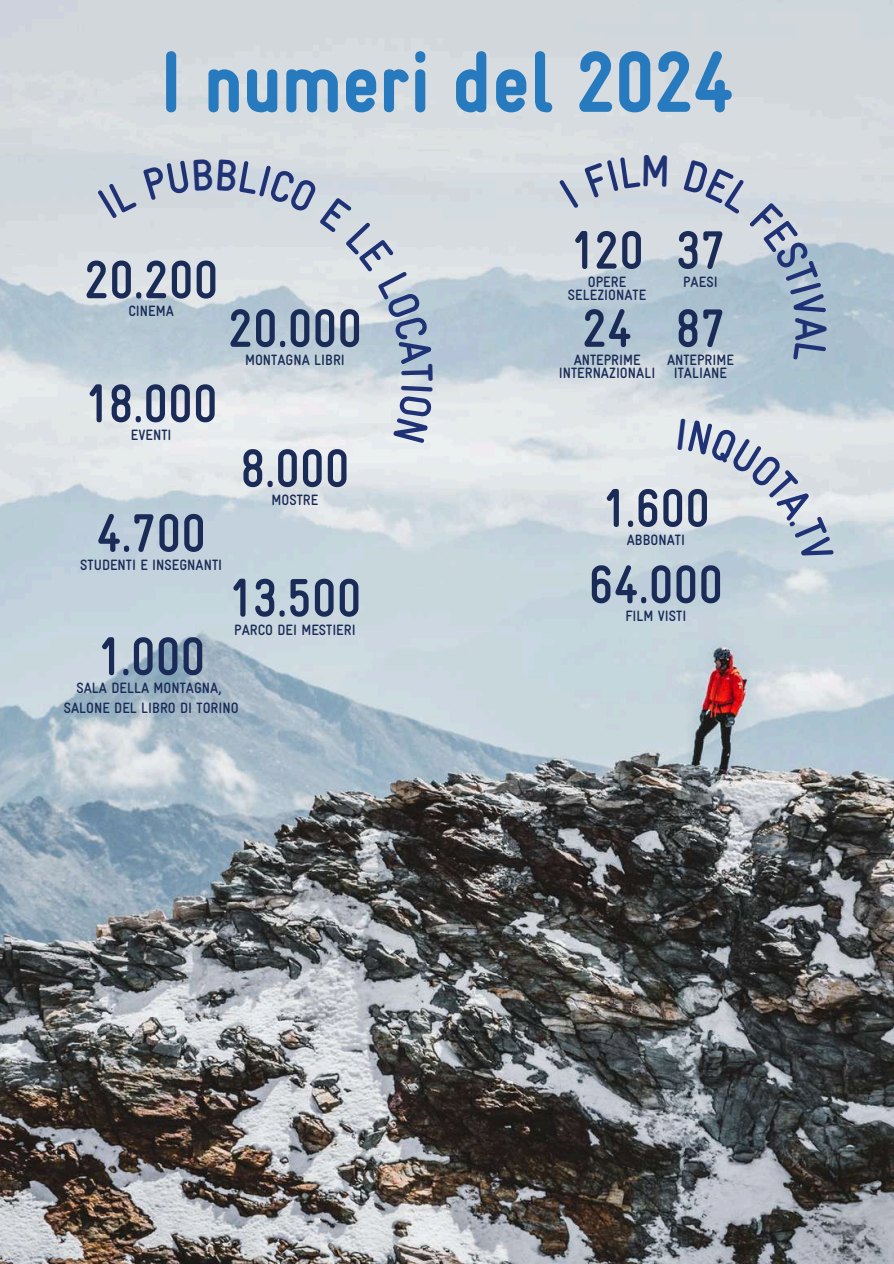
<style>
.page{position:relative;width:894px;height:1264px;background:#fff}
.page>*{position:absolute;margin:0;border:0;box-sizing:border-box;transform-origin:0 0}
.t1{font:900 87px "Gravur Condensed";color:#287abe}
.t2{font:700 54px "Gravur Condensed";color:#1a2b57}
.t3{font:700 15px/13.5px "Gravur Condensed";color:#1a2b57;text-align:center}
</style>
<div class="page">
<img style="left:0;top:0;width:893px;height:1263px">
<svg style="left:558px;top:179px;width:20px;height:29px"></svg>
<div style="left:584px;top:154px;width:83px;height:44px;background:#d7dce1"></div>
<svg style="left:683px;top:159px;width:144px;height:204px"></svg>
<div style="left:97px;top:177px;width:40px;height:42px;background:#d2d7dc"></div>
<svg style="left:143px;top:158px;width:290px;height:285px"></svg>
<svg style="left:677px;top:418px;width:157px;height:144px"></svg>
<h1 class="t1" style="left:160px;top:47px;width:575px">I numeri del 2024</h1>
<h2 class="t2" style="left:84px;top:258px;width:136px">20.200</h2>
<p class="t3" style="left:128px;top:306px;width:47px">CINEMA</p>
<h2 class="t2" style="left:228px;top:306px;width:136px">20.000</h2>
<p class="t3" style="left:245px;top:354px;width:101px">MONTAGNA LIBRI</p>
<h2 class="t2" style="left:85px;top:381px;width:134px">18.000</h2>
<p class="t3" style="left:131px;top:429px;width:42px">EVENTI</p>
<h2 class="t2" style="left:96px;top:511px;width:111px">4.700</h2>
<p class="t3" style="left:80px;top:559px;width:143px">STUDENTI E INSEGNANTI</p>
<h2 class="t2" style="left:240px;top:446px;width:111px">8.000</h2>
<p class="t3" style="left:271px;top:494px;width:48px">MOSTRE</p>
<h2 class="t2" style="left:228px;top:576px;width:134px">13.500</h2>
<p class="t3" style="left:234px;top:624px;width:123px">PARCO DEI MESTIERI</p>
<h2 class="t2" style="left:97px;top:634px;width:110px">1.000</h2>
<p class="t3" style="left:64px;top:679px;width:176px;line-height:20.2px">SALA DELLA MONTAGNA,<br>SALONE DEL LIBRO DI TORINO</p>
<h2 class="t2" style="left:570px;top:228px;width:75px">120</h2>
<p class="t3" style="left:568px;top:276px;width:80px">OPERE<br>SELEZIONATE</p>
<h2 class="t2" style="left:581px;top:306px;width:52px">24</h2>
<p class="t3" style="left:558px;top:354px;width:98px">ANTEPRIME<br>INTERNAZIONALI</p>
<h2 class="t2" style="left:675px;top:228px;width:51px">37</h2>
<p class="t3" style="left:683px;top:276px;width:36px">PAESI</p>
<h2 class="t2" style="left:675px;top:306px;width:51px">87</h2>
<p class="t3" style="left:666px;top:354px;width:68px">ANTEPRIME<br>ITALIANE</p>
<h2 class="t2" style="left:601px;top:486px;width:110px">1.600</h2>
<p class="t3" style="left:626px;top:534px;width:60px">ABBONATI</p>
<h2 class="t2" style="left:588px;top:562px;width:136px">64.000</h2>
<p class="t3" style="left:625px;top:610px;width:62px">FILM VISTI</p>
</div>
